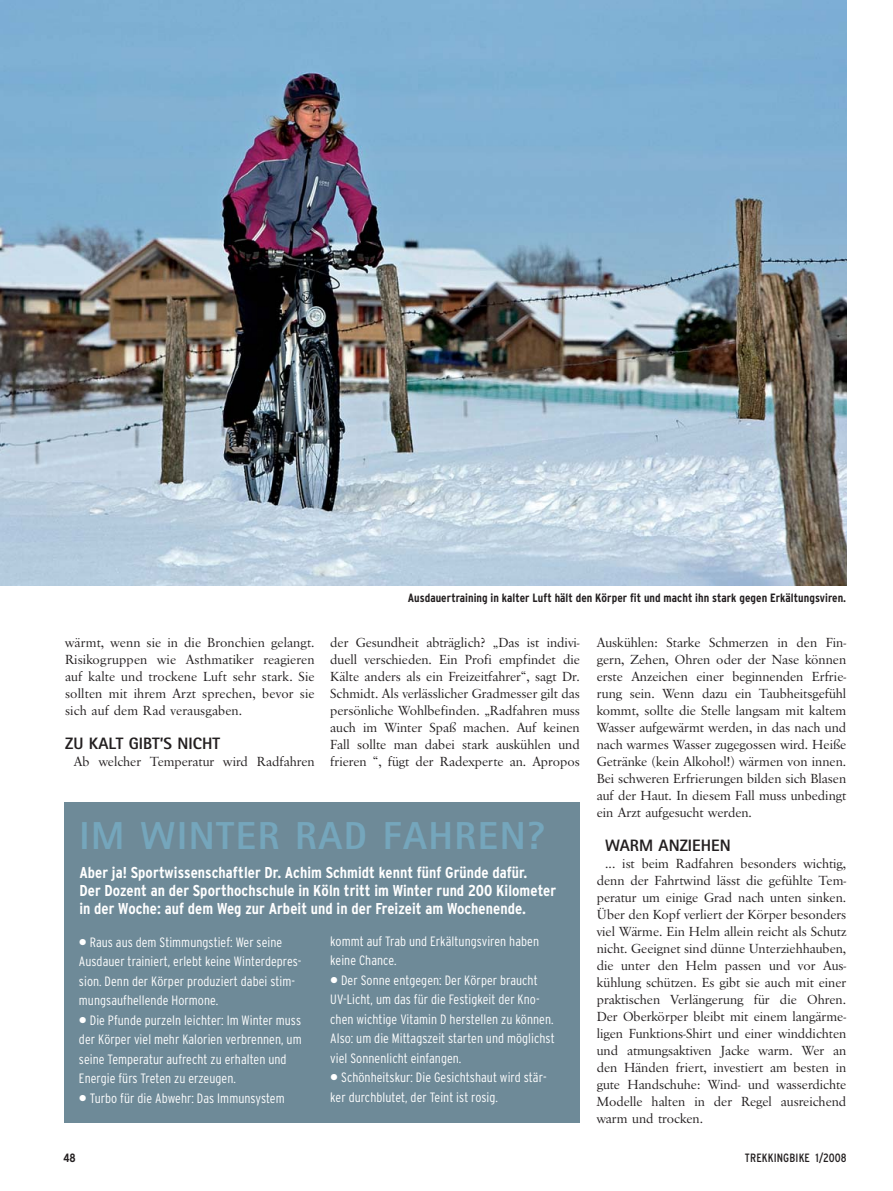
<style>
.page{position:relative;width:893px;height:1191px;background:#fff}
.page>*{position:absolute;margin:0;border:0;box-sizing:border-box;transform-origin:0 0}
.t1{font:800 39px "Rotis Sans Serif";letter-spacing:.04em;color:#75a6bc}
.t2{font:800 16.5px "Rotis Sans Serif";color:#231f20}
.t3{font:700 condensed 15.75px/18px "Interstate";letter-spacing:.005em;color:#fff}
.t4{font:13.65px/17px "Savoy";color:#231f20;text-align:justify}
.t5{font:300 condensed 13.5px/19.5px "Interstate";letter-spacing:.005em;color:#fff}
.t6{font:700 condensed 12px "Interstate";letter-spacing:.005em;color:#231f20}
.t7{font:condensed 12px "Interstate";letter-spacing:.01em;color:#231f20}
.s1{font-weight:900;font-stretch:normal}
</style>
<div class="page">
<img style="left:0;top:0;width:846px;height:585px">
<div style="left:64px;top:802px;width:516px;height:321px;background:#6e8a98"></div>
<p class="t6" style="left:408px;top:593px;width:440px">Ausdauertraining in kalter Luft hält den Körper fit und macht ihn stark gegen Erkältungsviren.</p>
<p class="t4" style="left:330px;top:634px;width:251px">der Gesundheit abträglich? „Das ist indivi&shy;duell verschieden. Ein Profi empfindet die Kälte anders als ein Freizeitfahrer“, sagt Dr.<br>Schmidt. Als verlässlicher Gradmesser gilt das persönliche Wohlbefinden. „Radfahren muss auch im Winter Spaß machen. Auf keinen Fall sollte man dabei stark auskühlen und frieren “, fügt der Radexperte an. Apropos</p>
<p class="t4" style="left:597px;top:634px;width:251px">Auskühlen: Starke Schmerzen in den Fin&shy;gern, Zehen, Ohren oder der Nase können erste Anzeichen einer beginnenden Erfrie&shy;rung sein. Wenn dazu ein Taubheitsgefühl kommt, sollte die Stelle langsam mit kaltem Wasser aufgewärmt werden, in das nach und nach warmes Wasser zugegossen wird. Heiße Getränke (kein Alkohol!) wärmen von innen.<br>Bei schweren Erfrierungen bilden sich Blasen auf der Haut. In diesem Fall muss unbedingt ein Arzt aufgesucht werden.</p>
<p class="t2" style="left:605px;top:839px;width:127px">WARM ANZIEHEN</p>
<p class="t4" style="left:597px;top:855px;width:251px;text-indent:9px">... ist beim Radfahren besonders wichtig, denn der Fahrtwind lässt die gefühlte Tem&shy;peratur um einige Grad nach unten sinken.<br>Über den Kopf verliert der Körper besonders viel Wärme. Ein Helm allein reicht als Schutz nicht. Geeignet sind dünne Unterziehhauben, die unter den Helm passen und vor Aus&shy;kühlung schützen. Es gibt sie auch mit einer praktischen Verlängerung für die Ohren.<br>Der Oberkörper bleibt mit einem langärme&shy;ligen Funktions-Shirt und einer winddichten und atmungsaktiven Jacke warm. Wer an den Händen friert, investiert am besten in gute Handschuhe: Wind- und wasserdichte Modelle halten in der Regel ausreichend warm und trocken.</p>
<p class="t4" style="left:65px;top:634px;width:251px">wärmt, wenn sie in die Bronchien gelangt.<br>Risikogruppen wie Asthmatiker reagieren auf kalte und trockene Luft sehr stark. Sie sollten mit ihrem Arzt sprechen, bevor sie sich auf dem Rad verausgaben.</p>
<p class="t2" style="left:65px;top:737px;width:156px">ZU KALT GIBT’S NICHT</p>
<p class="t4" style="left:74px;top:753px;width:242px">Ab welcher Temperatur wird Radfahren</p>
<h1 class="t1" style="left:79px;top:822px;width:467px">IM WINTER RAD FAHREN?</h1>
<p class="t3" style="left:79px;top:865px;width:478px">Aber ja! Sportwissenschaftler Dr. Achim Schmidt kennt fünf Gründe dafür.<br>Der Dozent an der Sporthochschule in Köln tritt im Winter rund 200 Kilometer in der Woche: auf dem Weg zur Arbeit und in der Freizeit am Wochenende.</p>
<p class="t5" style="left:330px;top:932px;width:210px">kommt auf Trab und Erkältungsviren haben keine Chance.</p>
<p class="t5" style="left:330px;top:971px;width:226px"><span class="s1">•</span> Der Sonne entgegen: Der Körper braucht UV-Licht, um das für die Festigkeit der Kno&shy;chen wichtige Vitamin D herstellen zu können.<br>Also: um die Mittagszeit starten und möglichst viel Sonnenlicht einfangen.</p>
<p class="t5" style="left:330px;top:1069px;width:218px"><span class="s1">•</span> Schönheitskur: Die Gesichtshaut wird stär&shy;ker durchblutet, der Teint ist rosig.</p>
<p class="t5" style="left:79px;top:933px;width:224px"><span class="s1">•</span> Raus aus dem Stimmungstief: Wer seine Ausdauer trainiert, erlebt keine Winterdepres&shy;sion. Denn der Körper produziert dabei stim&shy;mungsaufhellende Hormone.</p>
<p class="t5" style="left:79px;top:1011px;width:224px"><span class="s1">•</span> Die Pfunde purzeln leichter: Im Winter muss der Körper viel mehr Kalorien verbrennen, um seine Temperatur aufrecht zu erhalten und Energie fürs Treten zu erzeugen.</p>
<p class="t5" style="left:79px;top:1089px;width:207px"><span class="s1">•</span> Turbo für die Abwehr: Das Immunsystem</p>
<p class="t6" style="left:63px;top:1153px;width:14px">48</p>
<p class="t7" style="left:745px;top:1153px;width:103px">TREKKINGBIKE 1/2008</p>
</div>
